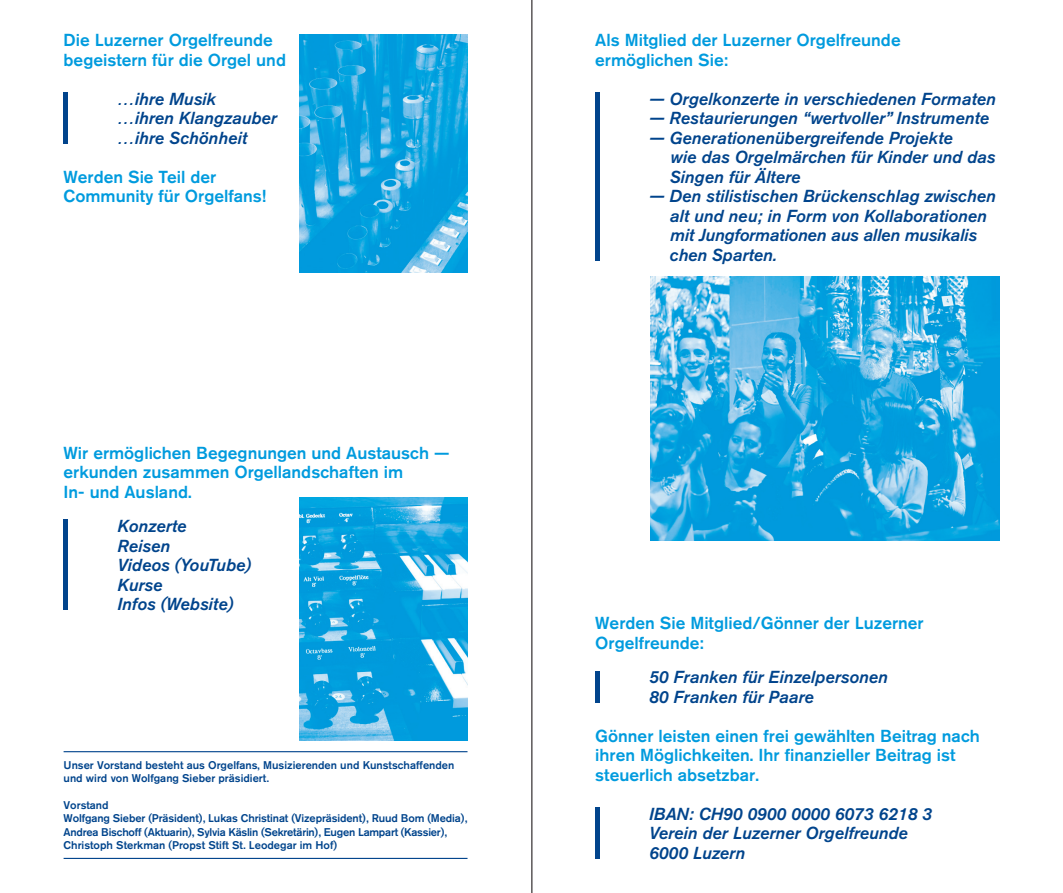
<style>
.page{position:relative;width:1063px;height:893px;background:#fff}
.page>*{position:absolute;margin:0;border:0;box-sizing:border-box;transform-origin:0 0}
.t1{font:italic 17.25px "Akzidenz Grotesk BQ Med";color:#01448c}
.t2{font:500 17.25px/19.5px "Akzidenz Grotesk BQ";color:#009bde}
.t3{font:500 11.1px/13.4px "Akzidenz Grotesk BQ";color:#01448c}
.t4{font:500 11.1px "Akzidenz Grotesk BQ";letter-spacing:-.02em;color:#01448c}
</style>
<div class="page">
<hr style="left:531px;top:0;width:1px;height:893px;background:#231f20">
<div style="left:595px;top:92px;width:5px;height:169px;background:#01448c"></div>
<div style="left:595px;top:671px;width:5px;height:32px;background:#01448c"></div>
<div style="left:595px;top:808px;width:5px;height:51px;background:#01448c"></div>
<img style="left:650px;top:277px;width:349px;height:264px">
<hr style="left:64px;top:92px;width:4px;height:52px;background:#01448c">
<hr style="left:64px;top:519px;width:4px;height:91px;background:#01448c">
<hr style="left:64px;top:751px;width:404px;height:1px;background:#01448c">
<hr style="left:64px;top:858px;width:404px;height:1px;background:#01448c">
<img style="left:300px;top:497px;width:168px;height:243px">
<img style="left:300px;top:34px;width:168px;height:238px">
<p class="t2" style="left:64px;top:30px;width:211px">Die Luzerner Orgelfreunde</p>
<p class="t2" style="left:64px;top:50px;width:224px">begeistern für die Orgel und</p>
<p class="t1" style="left:118px;top:89px;width:100px">…ihre Musik</p>
<p class="t1" style="left:118px;top:108px;width:161px">…ihren Klangzauber</p>
<p class="t1" style="left:118px;top:128px;width:131px">…ihre Schönheit</p>
<p class="t2" style="left:64px;top:167px;width:154px">Werden Sie Teil der</p>
<p class="t2" style="left:64px;top:186px;width:204px">Community für Orgelfans!</p>
<p class="t2" style="left:64px;top:443px;width:388px">Wir ermöglichen Begegnungen und Austausch — erkunden zusammen Orgellandschaften im</p>
<p class="t2" style="left:64px;top:482px;width:130px">In- und Ausland.</p>
<p class="t1" style="left:118px;top:516px;width:70px">Konzerte</p>
<p class="t1" style="left:118px;top:536px;width:54px">Reisen</p>
<p class="t1" style="left:118px;top:555px;width:135px">Videos (YouTube)</p>
<p class="t1" style="left:118px;top:575px;width:46px">Kurse</p>
<p class="t1" style="left:118px;top:594px;width:117px">Infos (Website)</p>
<p class="t3" style="left:64px;top:758px;width:392px">Unser Vorstand besteht aus Orgelfans, Musizierenden und Kunstschaffenden und wird von Wolfgang Sieber präsidiert.</p>
<p class="t3" style="left:64px;top:798px;width:47px">Vorstand</p>
<p class="t3" style="left:64px;top:811px;width:405px">Wolfgang Sieber (Präsident), Lukas Christinat (Vizepräsident), Ruud Bom (Media),</p>
<p class="t4" style="left:64px;top:825px;width:385px">Andrea Bischoff (Aktuarin), Sylvia Käslin (Sekretärin), Eugen Lampart (Kassier),</p>
<p class="t3" style="left:64px;top:838px;width:275px">Christoph Sterkman (Propst Stift St. Leodegar im Hof)</p>
<p class="t2" style="left:595px;top:30px;width:307px">Als Mitglied der Luzerner Orgelfreunde</p>
<p class="t2" style="left:595px;top:50px;width:134px">ermöglichen Sie:</p>
<p class="t1" style="left:649px;top:89px;width:348px">— Orgelkonzerte in verschiedenen Formaten</p>
<p class="t1" style="left:649px;top:108px;width:341px">— Restaurierungen “wertvoller” Instrumente</p>
<p class="t1" style="left:649px;top:128px;width:305px">— Generationenübergreifende Projekte</p>
<p class="t1" style="left:671px;top:147px;width:326px">wie das Orgelmärchen für Kinder und das</p>
<p class="t1" style="left:670px;top:167px;width:132px">Singen für Ältere</p>
<p class="t1" style="left:649px;top:186px;width:348px">— Den stilistischen Brückenschlag zwischen</p>
<p class="t1" style="left:670px;top:206px;width:319px">alt und neu; in Form von Kollaborationen</p>
<p class="t1" style="left:670px;top:225px;width:308px">mit Jungformationen aus allen musikalis</p>
<p class="t1" style="left:670px;top:245px;width:109px">chen Sparten.</p>
<p class="t2" style="left:595px;top:613px;width:330px">Werden Sie Mitglied/Gönner der Luzerner<br>Orgelfreunde:</p>
<p class="t1" style="left:649px;top:667px;width:240px">50 Franken für Einzelpersonen</p>
<p class="t1" style="left:649px;top:687px;width:166px">80 Franken für Paare</p>
<p class="t2" style="left:595px;top:726px;width:386px">Gönner leisten einen frei gewählten Beitrag nach ihren Möglichkeiten. Ihr finanzieller Beitrag ist steuerlich absetzbar.</p>
<p class="t1" style="left:649px;top:804px;width:284px">IBAN: CH90 0900 0000 6073 6218 3</p>
<p class="t1" style="left:649px;top:823px;width:260px">Verein der Luzerner Orgelfreunde</p>
<p class="t1" style="left:649px;top:843px;width:97px">6000 Luzern</p>
</div>
